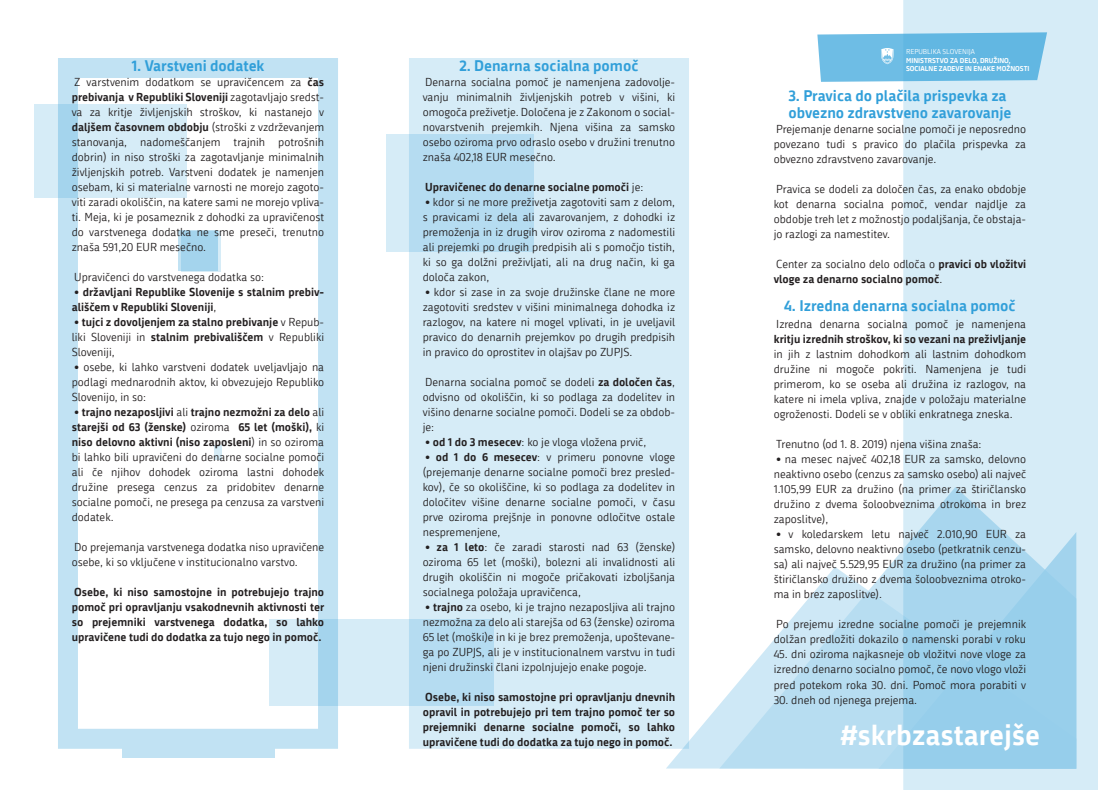
<style>
.page{position:relative;width:1098px;height:790px;background:#fff}
.page>*{position:absolute;margin:0;border:0;box-sizing:border-box;transform-origin:0 0}
.t1{font:700 28.25px "Republika";color:#fff}
.t2{font:700 15px/17.5px "Republika";color:#319fd9}
.t3{font:11.25px/15px "Republika";color:#231f20;text-align:justify}
.t4{font:700 11.25px/15px "Republika";color:#231f20;text-align:justify}
.t5{font:700 6.88px "Republika";color:#fff}
.t6{font:6.88px "Republika";color:#fff}
.s1{font-weight:700}
.s2{font-weight:400}
</style>
<div class="page">
<div style="left:903px;top:0;width:194px;height:789px;background:#d6ecf7"></div>
<div style="left:409px;top:58px;width:280px;height:690px;background:#d6ecf7"></div>
<svg style="left:58px;top:58px;width:280px;height:690px"></svg>
<div style="left:122px;top:739px;width:152px;height:18px;background:#c1e2f3"></div>
<div style="left:178px;top:230px;width:40px;height:41px;background:#c1e2f3"></div>
<svg style="left:269px;top:619px;width:224px;height:87px;background:#c5e3f3"></svg>
<div style="left:214px;top:445px;width:8px;height:14px;background:#d6ecf7"></div>
<svg style="left:386px;top:134px;width:147px;height:117px;background:#badef1"></svg>
<svg style="left:34px;top:104px;width:153px;height:93px;background:#cfe8f5"></svg>
<svg style="left:903px;top:486px;width:173px;height:45px;background:#cbe6f4"></svg>
<svg style="left:665px;top:566px;width:213px;height:202px"></svg>
<svg style="left:878px;top:531px;width:198px;height:237px;background:#a5d5ed"></svg>
<svg style="left:817px;top:32px;width:230px;height:50px;background:#71bee5"></svg>
<div style="left:181px;top:231px;width:40px;height:40px;background:#a4d4ed"></div>
<p class="t6" style="left:906px;top:47px;width:70px">REPUBLIKA SLOVENIJA</p>
<p class="t5" style="left:906px;top:55px;width:106px">MINISTRSTVO ZA DELO, DRUŽINO,</p>
<h2 class="t2" style="left:131px;top:56px;width:135px">1. Varstveni dodatek</h2>
<h2 class="t2" style="left:459px;top:56px;width:180px">2. Denarna socialna pomoč</h2>
<p class="t5" style="left:906px;top:63px;width:125px">SOCIALNE ZADEVE IN ENAKE MOŽNOSTI</p>
<h2 class="t2" style="left:788px;top:86px;width:225px">3. Pravica do plačila prispevka za obvezno zdravstveno zavarovanje</h2>
<p class="t3" style="left:72px;top:73px;width:254px">Z varstvenim dodatkom se upravičencem za <span class="s1">čas prebivanja v Republiki Sloveniji</span> zagotavljajo sredst&shy;va za kritje življenjskih stroškov, ki nastanejo v <span class="s1">daljšem časovnem obdobju</span> (stroški z vzdrževanjem stanovanja, nadomeščanjem trajnih potrošnih dobrin) in niso stroški za zagotavljanje minimalnih življenjskih potreb. Varstveni dodatek je namenjen osebam, ki si materialne varnosti ne morejo zagoto&shy;viti zaradi okoliščin, na katere sami ne morejo vpliva&shy;ti. Meja, ki je posameznik z dohodki za upravičenost do varstvenega dodatka ne sme preseči, trenutno znaša 591,20 EUR mesečno.</p>
<p class="t3" style="left:74px;top:268px;width:191px">Upravičenci do varstvenega dodatka so:</p>
<p class="t4" style="left:72px;top:283px;width:254px">• državljani Republike Slovenije s stalnim prebiv&shy;ališčem v Republiki Sloveniji<span class="s2">,</span></p>
<p class="t4" style="left:72px;top:313px;width:254px">• tujci z dovoljenjem za stalno prebivanje <span class="s2">v Repub&shy;liki Sloveniji in</span> stalnim prebivališčem <span class="s2">v Republiki Sloveniji,</span></p>
<p class="t3" style="left:72px;top:358px;width:254px"><span class="s1">•</span> osebe, ki lahko varstveni dodatek uveljavljajo na podlagi mednarodnih aktov, ki obvezujejo Republiko Slovenijo, in so:</p>
<p class="t3" style="left:72px;top:403px;width:254px"><span class="s1">• trajno nezaposljivi</span> ali <span class="s1">trajno nezmožni za delo</span> ali <span class="s1">starejši od 63 (ženske)</span> oziroma <span class="s1">65 let (moški),</span> ki <span class="s1">niso delovno aktivni (niso zaposleni</span>) in so oziroma bi lahko bili upravičeni do denarne socialne pomoči ali če njihov dohodek oziroma lastni dohodek družine presega cenzus za pridobitev denarne socialne pomoči, ne presega pa cenzusa za varstveni dodatek.</p>
<p class="t3" style="left:72px;top:538px;width:254px">Do prejemanja varstvenega dodatka niso upravičene osebe, ki so vključene v institucionalno varstvo.</p>
<p class="t4" style="left:72px;top:583px;width:254px">Osebe, ki niso samostojne in potrebujejo trajno pomoč pri opravljanju vsakodnevnih aktivnosti ter so prejemniki varstvenega dodatka, so lahko upravičene tudi do dodatka za tujo nego in pomoč.</p>
<p class="t3" style="left:423px;top:73px;width:254px">Denarna socialna pomoč je namenjena zadovolje&shy;vanju minimalnih življenjskih potreb v višini, ki omogoča preživetje. Določena je z Zakonom o social&shy;novarstvenih prejemkih. Njena višina za samsko osebo oziroma prvo odraslo osebo v družini trenutno znaša 402,18 EUR mesečno.</p>
<p class="t4" style="left:425px;top:178px;width:220px">Upravičenec do denarne socialne pomoči <span class="s2">je:</span></p>
<p class="t3" style="left:423px;top:193px;width:254px"><span class="s1">•</span> kdor si ne more preživetja zagotoviti sam z delom, s pravicami iz dela ali zavarovanjem, z dohodki iz premoženja in iz drugih virov oziroma z nadomestili ali prejemki po drugih predpisih ali s pomočjo tistih, ki so ga dolžni preživljati, ali na drug način, ki ga določa zakon,</p>
<p class="t3" style="left:423px;top:283px;width:254px"><span class="s1">•</span> kdor si zase in za svoje družinske člane ne more zagotoviti sredstev v višini minimalnega dohodka iz razlogov, na katere ni mogel vplivati, in je uveljavil pravico do denarnih prejemkov po drugih predpisih in pravico do oprostitev in olajšav po ZUPJS.</p>
<p class="t3" style="left:423px;top:373px;width:254px">Denarna socialna pomoč se dodeli <span class="s1">za določen čas</span>, odvisno od okoliščin, ki so podlaga za dodelitev in višino denarne socialne pomoči. Dodeli se za obdob&shy;je:</p>
<p class="t3" style="left:425px;top:433px;width:222px"><span class="s1">• od 1 do 3 mesecev</span>: ko je vloga vložena prvič,</p>
<p class="t3" style="left:423px;top:448px;width:254px"><span class="s1">• od 1 do 6 mesecev</span>: v primeru ponovne vloge (prejemanje denarne socialne pomoči brez presled&shy;kov), če so okoliščine, ki so podlaga za dodelitev in določitev višine denarne socialne pomoči, v času prve oziroma prejšnje in ponovne odločitve ostale nespremenjene,</p>
<p class="t3" style="left:423px;top:538px;width:254px"><span class="s1">• za 1 leto</span>: če zaradi starosti nad 63 (ženske) oziroma 65 let (moški), bolezni ali invalidnosti ali drugih okoliščin ni mogoče pričakovati izboljšanja socialnega položaja upravičenca,</p>
<p class="t3" style="left:423px;top:598px;width:254px"><span class="s1">• trajno</span> za osebo, ki je trajno nezaposljiva ali trajno nezmožna za delo ali starejša od 63 (ženske) oziroma 65 let (moški)e in ki je brez premoženja, upoštevane&shy;ga po ZUPJS, ali je v institucionalnem varstvu in tudi njeni družinski člani izpolnjujejo enake pogoje.</p>
<p class="t4" style="left:423px;top:688px;width:254px">Osebe, ki niso samostojne pri opravljanju dnevnih opravil in potrebujejo pri tem trajno pomoč ter so prejemniki denarne socialne pomoči, so lahko upravičene tudi do dodatka za tujo nego in pomoč.</p>
<p class="t3" style="left:773px;top:121px;width:254px">Prejemanje denarne socialne pomoči je neposredno povezano tudi s pravico do plačila prispevka za obvezno zdravstveno zavarovanje.</p>
<p class="t3" style="left:773px;top:181px;width:254px">Pravica se dodeli za določen čas, za enako obdobje kot denarna socialna pomoč, vendar najdlje za obdobje treh let z možnostjo podaljšanja, če obstaja&shy;jo razlogi za namestitev.</p>
<p class="t4" style="left:773px;top:256px;width:254px"><span class="s2">Center za socialno delo odloča o</span> pravici ob vložitvi vloge za denarno socialno pomoč<span class="s2">.</span></p>
<p class="t3" style="left:776px;top:316px;width:251px">Izredna denarna socialna pomoč je namenjena</p>
<p class="t4" style="left:773px;top:331px;width:254px">kritju izrednih stroškov, ki so vezani na preživljanje</p>
<p class="t3" style="left:773px;top:346px;width:254px">in jih z lastnim dohodkom ali lastnim dohodkom družine ni mogoče pokriti. Namenjena je tudi primerom, ko se oseba ali družina iz razlogov, na katere ni imela vpliva, znajde v položaju materialne ogroženosti. Dodeli se v obliki enkratnega zneska.</p>
<p class="t3" style="left:776px;top:436px;width:207px">Trenutno (od 1. 8. 2019) njena višina znaša:</p>
<p class="t3" style="left:773px;top:451px;width:254px"><span class="s1">•</span> na mesec največ 402,18 EUR za samsko, delovno neaktivno osebo (cenzus za samsko osebo) ali največ 1.105,99 EUR za družino (na primer za štiričlansko družino z dvema šoloobveznima otrokoma in brez zaposlitve),</p>
<p class="t3" style="left:773px;top:526px;width:254px"><span class="s1">•</span> v koledarskem letu največ 2.010,90 EUR za samsko, delovno neaktivno osebo (petkratnik cenzu&shy;sa) ali največ 5.529,95 EUR za družino (na primer za štiričlansko družino z dvema šoloobveznima otroko&shy;ma in brez zaposlitve).</p>
<p class="t3" style="left:773px;top:616px;width:254px">Po prejemu izredne socialne pomoči je prejemnik dolžan predložiti dokazilo o namenski porabi v roku</p>
<p class="t3" style="left:773px;top:646px;width:254px">45. dni oziroma najkasneje ob vložitvi nove vloge za izredno denarno socialno pomoč, če novo vlogo vloži pred potekom roka 30. dni. Pomoč mora porabiti v</p>
<p class="t3" style="left:773px;top:691px;width:145px">30. dneh od njenega prejema.</p>
<h2 class="t2" style="left:784px;top:296px;width:233px">4. Izredna denarna socialna pomoč</h2>
<h1 class="t1" style="left:840px;top:713px;width:201px">#skrbzastarejše</h1>
</div>
